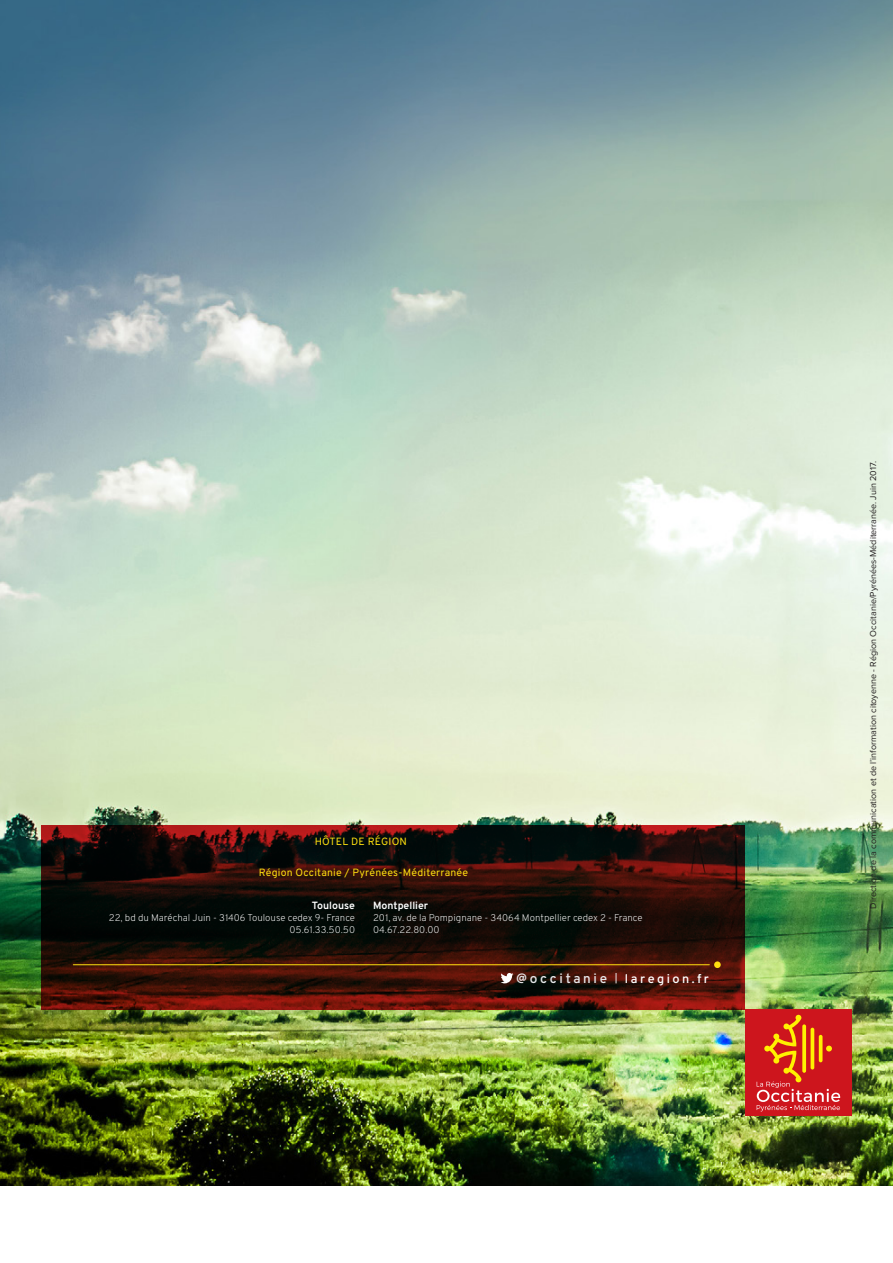
<style>
.page{position:relative;width:893px;height:1263px;background:#fff}
.page>*{position:absolute;margin:0;border:0;box-sizing:border-box;transform-origin:0 0}
.t1{font:600 13.5px "Overpass";letter-spacing:.2em;color:#e6e7e9}
.t2{font:600 12.6px "Overpass";letter-spacing:.2em;color:#fff}
.t3{font:10.5px "Overpass";letter-spacing:.02em;color:#ffe00f}
.t4{font:700 10.5px "Overpass";color:#fff}
.t5{font:200 9.75px "Overpass";color:#fff}
.t6{font:9px "Proxima Nova";color:#231f20}
</style>
<div class="page">
<img style="left:0;top:0;width:893px;height:1185px">
<svg style="left:42px;top:825px;width:703px;height:184px;background:#2c0e08"></svg>
<hr style="left:73px;top:964px;width:636px;height:1px;background:#ffe00f">
<div style="left:714px;top:961px;width:7px;height:7px;background:#ffe00f;border-radius:50%"></div>
<svg style="left:501px;top:973px;width:12px;height:10px"></svg>
<div style="left:745px;top:1009px;width:106px;height:107px;background:#cd151d"></div>
<svg style="left:757px;top:1015px;width:83px;height:96px"></svg>
<p class="t3" style="left:315px;top:834px;width:94px">HÔTEL DE RÉGION</p>
<p class="t3" style="left:259px;top:865px;width:211px">Région Occitanie / Pyrénées-Méditerranée</p>
<p class="t4" style="left:312px;top:899px;width:45px">Toulouse</p>
<p class="t5" style="left:109px;top:912px;width:248px">22, bd du Maréchal Juin - 31406 Toulouse cedex 9- France</p>
<p class="t5" style="left:289px;top:923px;width:67px">05.61.33.50.50</p>
<p class="t4" style="left:373px;top:899px;width:57px">Montpellier</p>
<p class="t5" style="left:373px;top:912px;width:271px">201, av. de la Pompignane - 34064 Montpellier cedex 2 - France</p>
<p class="t5" style="left:373px;top:923px;width:68px">04.67.22.80.00</p>
<p class="t1" style="left:516px;top:970px;width:93px">@occitanie</p>
<p class="t2" style="left:625px;top:971px;width:86px">laregion.fr</p>
<p class="t6" style="left:869px;top:908px;width:449px;rotate:-90deg">Direction de la communication et de l’information citoyenne - Région Occitanie/Pyrénées-Méditerranée. Juin 2017.</p>
</div>
